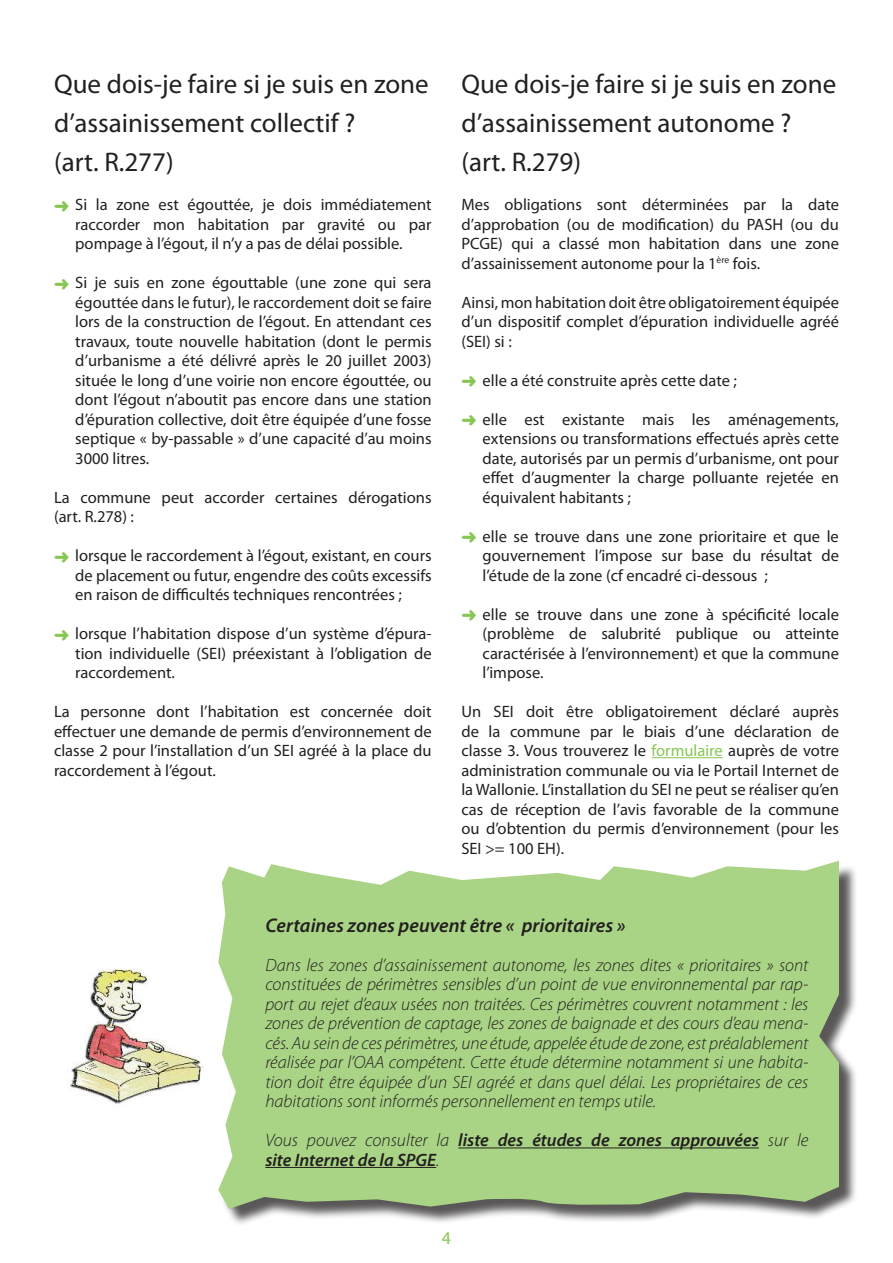
<style>
.page{position:relative;width:893px;height:1263px;background:#fff}
.page>*{position:absolute;margin:0;border:0;box-sizing:border-box;transform-origin:0 0}
.t1{font:27px/39px "Myriad Pro";color:#221f1f}
.t2{font:italic 600 19.8px "Myriad Pro";color:#221f1f}
.t3{font:italic 600 18px/19.5px "Myriad Pro";color:#221f1f}
.t4{font:18px "Myriad Pro";color:#88c653}
.t5{font:italic 300 17.85px/19.5px "Myriad Pro";color:#221f1f;text-align:justify}
.t6{font:16.5px/19.5px "Myriad Pro";color:#221f1f;text-align:justify}
.s1{color:#88c653}
.s2{font-weight:300}
</style>
<div class="page">
<img style="left:70px;top:968px;width:133px;height:136px">
<div style="left:221px;top:864px;width:637px;height:363px;background:#221f1f;opacity:.75"></div>
<svg style="left:218px;top:861px;width:621px;height:348px;background:#acd38a"></svg>
<hr style="left:458px;top:1147px;width:301px;height:1px;background:#221f1f">
<hr style="left:265px;top:1167px;width:171px;height:1px;background:#221f1f">
<hr style="left:651px;top:757px;width:72px;height:1px;background:#88c653">
<h1 class="t1" style="left:54px;top:67px;width:376px">Que dois-je faire si je suis en zone d’assainissement collectif ?<br>(art. R.277)</h1>
<p class="t6" style="left:75px;top:196px;width:358px;text-indent:-21px"><span class="s1">➜</span> Si la zone est égouttée, je dois immédiatement raccorder mon habitation par gravité ou par pompage à l’égout, il n’y a pas de délai possible.</p>
<p class="t6" style="left:75px;top:274px;width:358px;text-indent:-21px"><span class="s1">➜</span> Si je suis en zone égouttable (une zone qui sera égouttée dans le futur), le raccordement doit se faire lors de la construction de l’égout. En attendant ces travaux, toute nouvelle habitation (dont le permis d’urbanisme a été délivré après le 20 juillet 2003) située le long d’une voirie non encore égouttée, ou dont l’égout n’aboutit pas encore dans une station d’épuration collective, doit être équipée d’une fosse septique « by-passable » d’une capacité d’au moins 3000 litres.</p>
<p class="t6" style="left:54px;top:489px;width:379px">La commune peut accorder certaines dérogations (art. R.278) :</p>
<p class="t6" style="left:75px;top:547px;width:358px;text-indent:-21px"><span class="s1">➜</span> lorsque le raccordement à l’égout, existant, en cours de placement ou futur, engendre des coûts excessifs en raison de difficultés techniques rencontrées ;</p>
<p class="t6" style="left:75px;top:625px;width:358px;text-indent:-21px"><span class="s1">➜</span> lorsque l’habitation dispose d’un système d’épura&shy;tion individuelle (SEI) préexistant à l’obligation de raccordement.</p>
<p class="t6" style="left:54px;top:703px;width:379px">La personne dont l’habitation est concernée doit effectuer une demande de permis d’environnement de classe 2 pour l’installation d’un SEI agréé à la place du raccordement à l’égout.</p>
<h1 class="t1" style="left:461px;top:67px;width:376px">Que dois-je faire si je suis en zone d’assainissement autonome ? (art. R.279)</h1>
<p class="t6" style="left:461px;top:196px;width:379px">Mes obligations sont déterminées par la date d’approbation (ou de modification) du PASH (ou du PCGE) qui a classé mon habitation dans une zone d’assainissement autonome pour la 1<sup>ère</sup> fois.</p>
<p class="t6" style="left:461px;top:294px;width:379px">Ainsi, mon habitation doit être obligatoirement équipée d’un dispositif complet d’épuration individuelle agréé (SEI) si :</p>
<p class="t6" style="left:461px;top:372px;width:277px"><span class="s1">➜</span> elle a été construite après cette date ;</p>
<p class="t6" style="left:483px;top:411px;width:358px;text-indent:-21px"><span class="s1">➜</span> elle est existante mais les aménagements, extensions ou transformations effectués après cette date, autorisés par un permis d’urbanisme, ont pour effet d’augmenter la charge polluante rejetée en équivalent habitants ;</p>
<p class="t6" style="left:483px;top:528px;width:358px;text-indent:-21px"><span class="s1">➜</span> elle se trouve dans une zone prioritaire et que le gouvernement l’impose sur base du résultat de l’étude de la zone (cf encadré ci-dessous ;</p>
<p class="t6" style="left:483px;top:606px;width:358px;text-indent:-21px"><span class="s1">➜</span> elle se trouve dans une zone à spécificité locale (problème de salubrité publique ou atteinte caractérisée à l’environnement) et que la commune l’impose.</p>
<p class="t6" style="left:461px;top:703px;width:379px">Un SEI doit être obligatoirement déclaré auprès de la commune par le biais d’une déclaration de classe 3. Vous trouverez le <span class="s1">formulaire</span> auprès de votre administration communale ou via le Portail Internet de la Wallonie. L’installation du SEI ne peut se réaliser qu’en cas de réception de l’avis favorable de la commune ou d’obtention du permis d’environnement (pour les SEI &gt;= 100 EH).</p>
<p class="t2" style="left:265px;top:917px;width:362px">Certaines zones peuvent être « prioritaires »</p>
<p class="t5" style="left:265px;top:956px;width:545px">Dans les zones d’assainissement autonome, les zones dites « prioritaires » sont constituées de périmètres sensibles d’un point de vue environnemental par rap&shy;port au rejet d’eaux usées non traitées. Ces périmètres couvrent notamment : les zones de prévention de captage, les zones de baignade et des cours d’eau mena&shy;cés. Au sein de ces périmètres, une étude, appelée étude de zone, est préalablement réalisée par l’OAA compétent. Cette étude détermine notamment si une habita&shy;tion doit être équipée d’un SEI agréé et dans quel délai. Les propriétaires de ces habitations sont informés personnellement en temps utile.</p>
<p class="t3" style="left:265px;top:1132px;width:545px"><span class="s2">Vous pouvez consulter la</span> liste des études de zones approuvées <span class="s2">sur le </span>site Internet de la SPGE<span class="s2">.</span></p>
<p class="t4" style="left:442px;top:1231px;width:11px">4</p>
</div>
